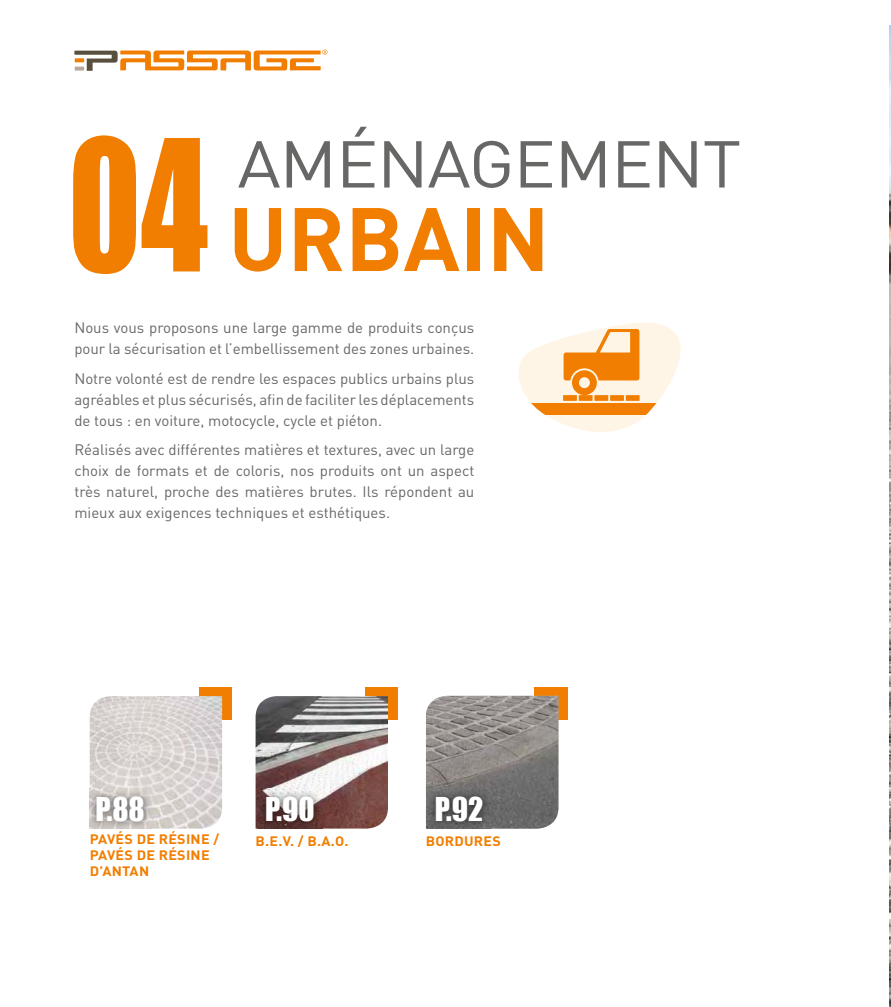
<style>
.page{position:relative;width:891px;height:1007px;background:#fff}
.page>*{position:absolute;margin:0;border:0;box-sizing:border-box;transform-origin:0 0}
.t1{font:700 88.35px "DIN";color:#f17e00}
.t2{font:65.1px "DIN";letter-spacing:-.02em;color:#676766;scale:1.09 1}
.t3{font:30.15px "Impact";color:#fff}
.t4{font:15px/21px "DIN";color:#676766;text-align:justify}
.t5{font:700 13.5px/16.2px "DIN";letter-spacing:.015em;color:#f17e00;scale:1.06 1}
.s1{font-family:"Impact";font-weight:400;font-size:168.75px}
</style>
<div class="page">
<img style="left:889px;top:25px;width:2px;height:981px">
<svg style="left:74px;top:49px;width:253px;height:22px"></svg>
<svg style="left:519px;top:322px;width:161px;height:110px"></svg>
<div style="left:199px;top:686px;width:33px;height:33px;background:#f17e00"></div>
<div style="left:365px;top:686px;width:32px;height:33px;background:#f17e00"></div>
<div style="left:534px;top:686px;width:33px;height:33px;background:#f17e00"></div>
<img style="left:90px;top:696px;width:132px;height:132px">
<img style="left:89px;top:788px;width:63px;height:41px">
<img style="left:90px;top:788px;width:62px;height:40px">
<img style="left:255px;top:696px;width:133px;height:132px">
<img style="left:426px;top:695px;width:132px;height:133px">
<img style="left:258px;top:788px;width:64px;height:41px">
<img style="left:427px;top:788px;width:64px;height:41px">
<h2 class="t2" style="left:237px;top:123px;width:464px">AMÉNAGEMENT</h2>
<h1 class="t1" style="left:68px;top:181px;width:483px"><span class="s1">04</span> URBAIN</h1>
<p class="t4" style="left:74px;top:317px;width:401px">Nous vous proposons une large gamme de produits conçus pour la sécurisation et l’embellissement des zones urbaines.</p>
<p class="t4" style="left:74px;top:367px;width:401px">Notre volonté est de rendre les espaces publics urbains plus agréables et plus sécurisés, afin de faciliter les déplacements de tous : en voiture, motocycle, cycle et piéton.</p>
<p class="t4" style="left:74px;top:439px;width:401px">Réalisés avec différentes matières et textures, avec un large choix de formats et de coloris, nos produits ont un aspect très naturel, proche des matières brutes. Ils répondent au mieux aux exigences techniques et esthétiques.</p>
<h3 class="t3" style="left:95px;top:790px;width:51px">P.88</h3>
<h3 class="t3" style="left:265px;top:790px;width:51px">P.90</h3>
<h3 class="t3" style="left:435px;top:790px;width:50px">P.92</h3>
<p class="t5" style="left:90px;top:830px;width:124px">PAVÉS DE RÉSINE /<br>PAVÉS DE RÉSINE<br>D’ANTAN</p>
<p class="t5" style="left:255px;top:831px;width:89px">B.E.V. / B.A.O.</p>
<p class="t5" style="left:426px;top:831px;width:72px">BORDURES</p>
</div>
